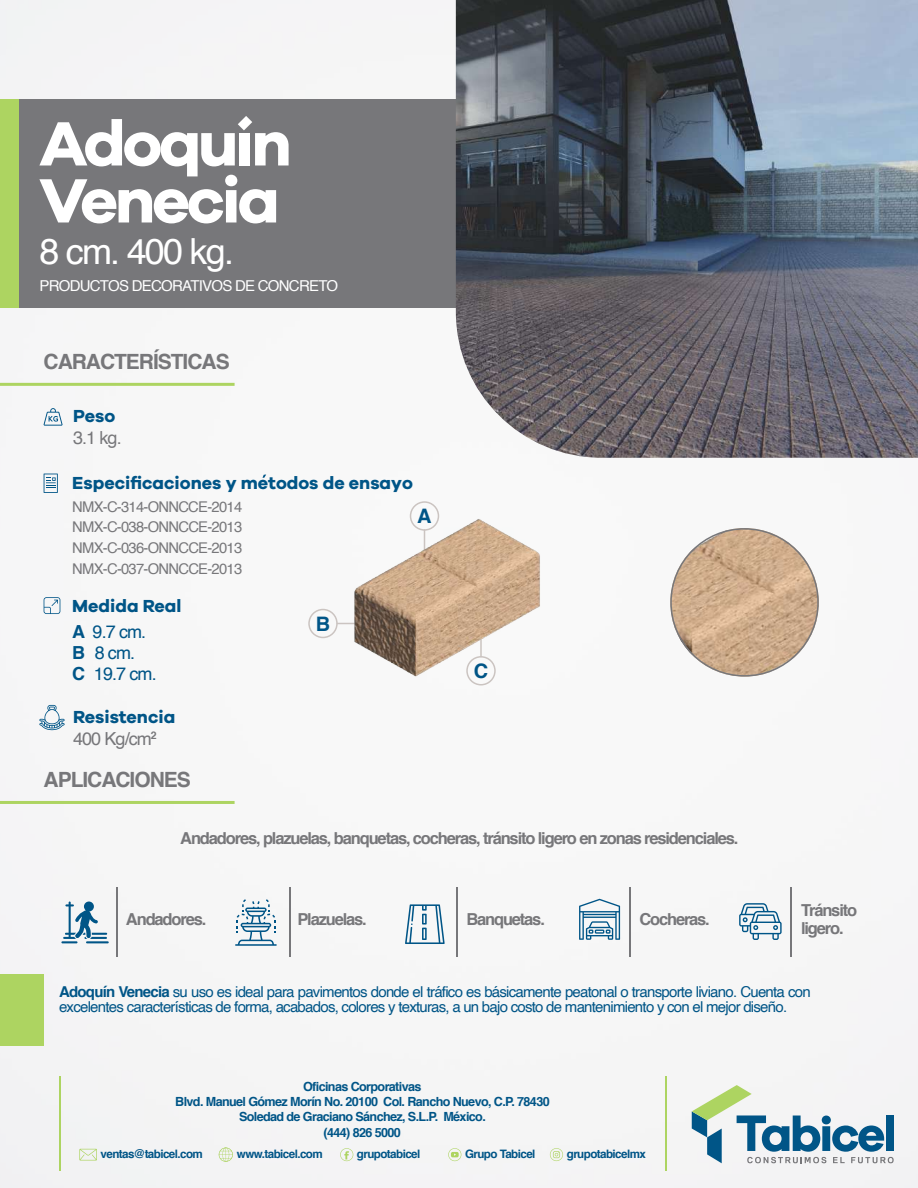
<style>
.page{position:relative;width:918px;height:1188px;background:#f5f5f6}
.page>*{position:absolute;margin:0;border:0;box-sizing:border-box;transform-origin:0 0}
.t1{font:36px "Helvetica";letter-spacing:-.05em;color:#fff}
.t2{font:700 21px "Helvetica";letter-spacing:-.05em;color:#77777a}
.t3{font:700 19.95px "Helvetica";color:#005587}
.t4{font:700 18px "Galano Grotesque DEMO";color:#005587}
.t5{font:18px/21px "Helvetica";letter-spacing:-.05em;color:#005587}
.t6{font:18px "Helvetica";letter-spacing:-.05em;color:#77777a}
.t7{font:700 16.5px/18px "Helvetica";letter-spacing:-.07em;color:#77777a}
.t8{font:15px/15px "Helvetica";letter-spacing:-.05em;color:#005587}
.t9{font:15px "Helvetica";letter-spacing:-.05em;color:#fff}
.t10{font:14.7px/20.7px "Helvetica";letter-spacing:-.05em;color:#77777a;text-align:justify}
.t11{font:700 12.6px/15.1px "Helvetica";letter-spacing:-.05em;color:#005587;text-align:center}
.t12{font:700 11.7px "Helvetica";letter-spacing:-.05em;color:#005587}
.s1{font-weight:700}
</style>
<div class="page">
<div style="left:0;top:974px;width:44px;height:71px;background:#add461"></div>
<div style="left:0;top:99px;width:487px;height:208px;background:#77777a"></div>
<div style="left:0;top:99px;width:18px;height:208px;background:#add461"></div>
<img style="left:456px;top:0;width:462px;height:458px">
<img style="left:670px;top:528px;width:149px;height:149px;border-radius:74px">
<hr style="left:665px;top:1076px;width:2px;height:94px;background:#add461">
<hr style="left:59px;top:1076px;width:2px;height:94px;background:#add461">
<svg style="left:340px;top:1148px;width:13px;height:13px"></svg>
<svg style="left:219px;top:1148px;width:14px;height:14px"></svg>
<svg style="left:79px;top:1149px;width:18px;height:12px"></svg>
<svg style="left:448px;top:1148px;width:13px;height:13px"></svg>
<svg style="left:550px;top:1148px;width:13px;height:13px"></svg>
<svg style="left:39px;top:116px;width:250px;height:107px"></svg>
<hr style="left:0;top:383px;width:235px;height:3px;background:#add461">
<hr style="left:0;top:801px;width:235px;height:3px;background:#add461">
<svg style="left:43px;top:408px;width:20px;height:18px"></svg>
<svg style="left:44px;top:474px;width:14px;height:19px"></svg>
<svg style="left:44px;top:597px;width:16px;height:17px"></svg>
<svg style="left:39px;top:705px;width:26px;height:25px"></svg>
<hr style="left:116px;top:887px;width:1px;height:69px;background:#77777a">
<hr style="left:289px;top:887px;width:1px;height:69px;background:#77777a">
<hr style="left:456px;top:887px;width:1px;height:69px;background:#77777a">
<hr style="left:629px;top:887px;width:1px;height:69px;background:#77777a">
<hr style="left:791px;top:887px;width:1px;height:69px;background:#77777a">
<svg style="left:405px;top:904px;width:40px;height:40px"></svg>
<svg style="left:61px;top:902px;width:46px;height:41px"></svg>
<hr style="left:86px;top:941px;width:23px;height:2px;background:#005587">
<svg style="left:739px;top:903px;width:43px;height:37px"></svg>
<svg style="left:579px;top:904px;width:41px;height:36px"></svg>
<svg style="left:235px;top:904px;width:42px;height:42px"></svg>
<img style="left:142px;top:294px;width:623px;height:610px">
<svg style="left:692px;top:1085px;width:202px;height:78px"></svg>
<div style="left:886px;top:1116px;width:8px;height:35px;background:#005587"></div>
<svg style="left:262px;top:474px;width:4px;height:4px"></svg>
<h1 class="t1" style="left:39px;top:223px;width:196px">8 cm. 400 kg.</h1>
<p class="t9" style="left:39px;top:274px;width:300px">PRODUCTOS DECORATIVOS DE CONCRETO</p>
<h2 class="t2" style="left:44px;top:345px;width:188px">CARACTERÍSTICAS</h2>
<p class="t4" style="left:73px;top:409px;width:44px">Peso</p>
<p class="t6" style="left:73px;top:424px;width:50px">3.1 kg.</p>
<p class="t4" style="left:72px;top:475px;width:342px">Especificaciones y metodos de ensayo</p>
<p class="t10" style="left:72px;top:497px;width:172px">NMX-C-314-ONNCCE-2014<br>NMX-C-038-ONNCCE-2013<br>NMX-C-036-ONNCCE-2013<br>NMX-C-037-ONNCCE-2013</p>
<p class="t4" style="left:72px;top:598px;width:111px">Medida Real</p>
<p class="t5" style="left:72px;top:622px;width:86px"><span class="s1">A</span> 9.7 cm.<br><span class="s1">B</span> 8 cm.<br><span class="s1">C</span> 19.7 cm.</p>
<p class="t4" style="left:73px;top:709px;width:104px">Resistencia</p>
<p class="t6" style="left:73px;top:725px;width:85px">400 Kg/cm<sup>2</sup></p>
<h2 class="t2" style="left:44px;top:763px;width:149px">APLICACIONES</h2>
<h3 class="t3" style="left:316px;top:608px;width:16px">B</h3>
<h3 class="t3" style="left:417px;top:500px;width:16px">A</h3>
<h3 class="t3" style="left:474px;top:655px;width:16px">C</h3>
<p class="t7" style="left:180px;top:830px;width:560px">Andadores, plazuelas, banquetas, cocheras, tránsito ligero en zonas residenciales.</p>
<p class="t7" style="left:126px;top:910px;width:82px">Andadores.</p>
<p class="t7" style="left:297px;top:910px;width:71px">Plazuelas.</p>
<p class="t7" style="left:466px;top:910px;width:80px">Banquetas.</p>
<p class="t7" style="left:639px;top:910px;width:72px">Cocheras.</p>
<p class="t7" style="left:801px;top:901px;width:58px">Tránsito ligero.</p>
<p class="t8" style="left:59px;top:985px;width:753px"><span class="s1">Adoquín Venecia</span> su uso es ideal para pavimentos donde el tráfico es básicamente peatonal o transporte liviano. Cuenta con excelentes características de forma, acabados, colores y texturas, a un bajo costo de mantenimiento y con el mejor diseño.</p>
<p class="t11" style="left:175px;top:1079px;width:376px">Oficinas Corporativas<br>Blvd. Manuel Gómez Morín No. 20100 Col. Rancho Nuevo, C.P. 78430<br>Soledad de Graciano Sánchez, S.L.P. México.<br>(444) 826 5000</p>
<p class="t12" style="left:101px;top:1145px;width:104px">ventas@tabicel.com</p>
<p class="t12" style="left:237px;top:1145px;width:87px">www.tabicel.com</p>
<p class="t12" style="left:357px;top:1145px;width:65px">grupotabicel</p>
<p class="t12" style="left:465px;top:1145px;width:72px">Grupo Tabicel</p>
<p class="t12" style="left:567px;top:1145px;width:81px">grupotabicelmx</p>
</div>
